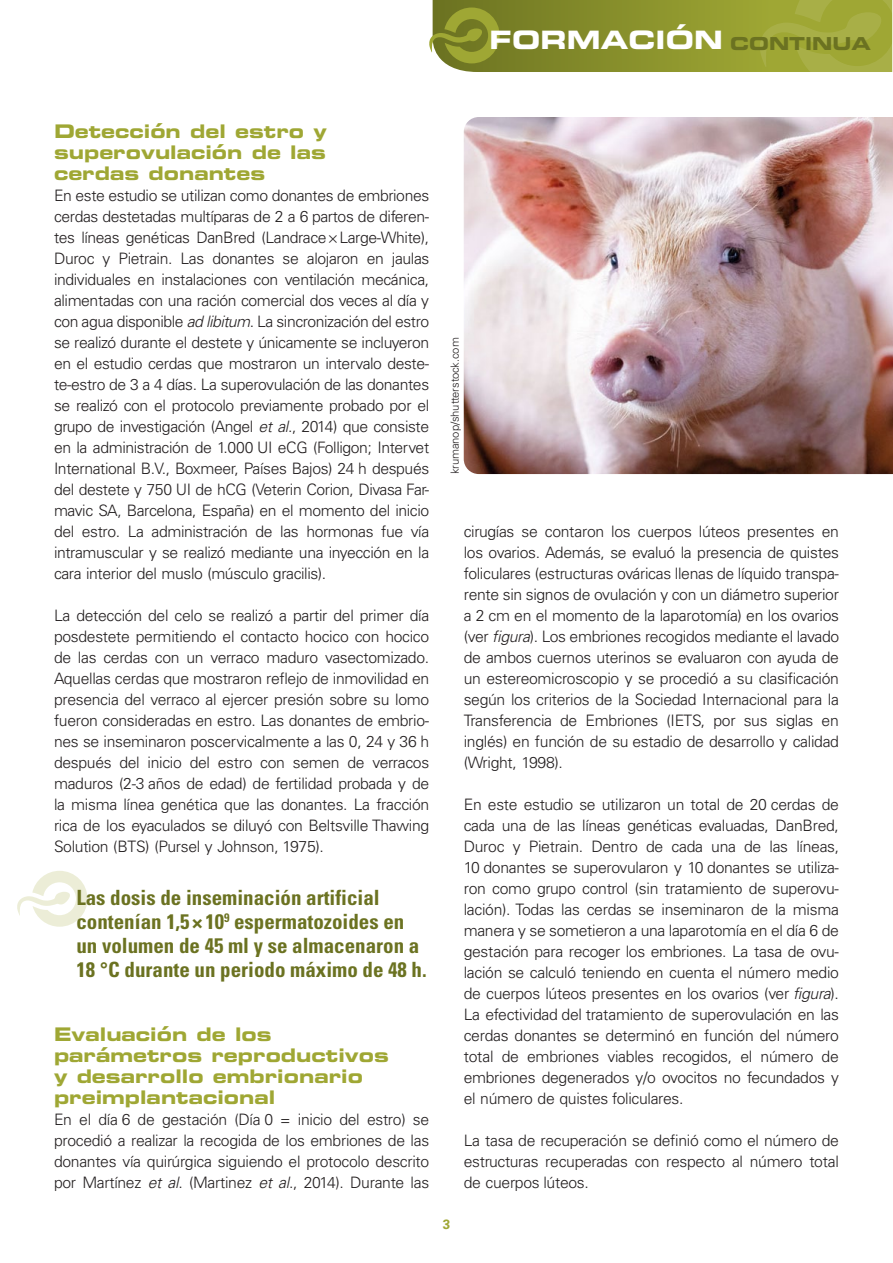
<style>
.page{position:relative;width:893px;height:1263px;background:#fff}
.page>*{position:absolute;margin:0;border:0;box-sizing:border-box;transform-origin:0 0}
.t1{font:25.35px "Eurostile LT Std Bold Ex 2";letter-spacing:.005em;color:#fff}
.MSD_Destacado{font:700 condensed 21px/24px "Univers LT Std";color:#6b7221}
.MSD_Apartado_1{font:18.75px/21px "Eurostile LT Std Bold Ex 2";color:#9fa734;text-align:justify}
.MSD_Texto_normal{font:300 15.75px/21px "Univers LT Std";letter-spacing:-.02em;color:#231f20;text-align:justify}
.t2{font:700 13.5px "Univers LT Std";color:#9fa734}
.MSD_Fuente_foto{font:300 11.25px "Univers LT Std";letter-spacing:-.01em;color:#231f20}
.s1{font-size:17.85px;color:#6b7221}
.s2{font-style:italic}
</style>
<div class="page">
<img style="left:464px;top:117px;width:429px;height:357px">
<svg style="left:429px;top:0;width:464px;height:72px;background:#919934"></svg>
<svg style="left:17px;top:871px;width:71px;height:56px"></svg>
<h1 class="t1" style="left:489px;top:22px;width:383px">FORMACIÓN <span class="s1">CONTINUA</span></h1>
<p class="MSD_Apartado_1" style="left:54px;top:120px;width:274px">Detección del estro y superovulación de las cerdas donantes</p>
<p class="MSD_Texto_normal" style="left:54px;top:185px;width:377px">En este estudio se utilizan como donantes de embriones cerdas destetadas multíparas de 2 a 6 partos de diferen&shy;tes líneas genéticas DanBred (Landrace×Large-White), Duroc y Pietrain. Las donantes se alojaron en jaulas individuales en instalaciones con ventilación mecánica, alimentadas con una ración comercial dos veces al día y con agua disponible <span class="s2">ad libitum</span>. La sincronización del estro se realizó durante el destete y únicamente se incluyeron en el estudio cerdas que mostraron un intervalo deste&shy;te-estro de 3 a 4 días. La superovulación de las donantes se realizó con el protocolo previamente probado por el grupo de investigación (Angel <span class="s2">et al</span>., 2014) que consiste en la administración de 1.000 UI eCG (Folligon; Intervet International B.V., Boxmeer, Países Bajos) 24 h después del destete y 750 UI de hCG (Veterin Corion, Divasa Far&shy;mavic SA, Barcelona, España) en el momento del inicio del estro. La administración de las hormonas fue vía intramuscular y se realizó mediante una inyección en la cara interior del muslo (músculo gracilis).</p>
<p class="MSD_Texto_normal" style="left:54px;top:605px;width:377px">La detección del celo se realizó a partir del primer día posdestete permitiendo el contacto hocico con hocico de las cerdas con un verraco maduro vasectomizado.<br>Aquellas cerdas que mostraron reflejo de inmovilidad en presencia del verraco al ejercer presión sobre su lomo fueron consideradas en estro. Las donantes de embrio&shy;nes se inseminaron poscervicalmente a las 0, 24 y 36 h después del inicio del estro con semen de verracos maduros (2-3 años de edad) de fertilidad probada y de la misma línea genética que las donantes. La fracción rica de los eyaculados se diluyó con Beltsville Thawing Solution (BTS) (Pursel y Johnson, 1975).</p>
<p class="MSD_Destacado" style="left:76px;top:886px;width:352px">Las dosis de inseminación artificial contenían 1,5 × 10<sup>9</sup> espermatozoides en un volumen de 45 ml y se almacenaron a 18 °C durante un periodo máximo de 48 h.</p>
<p class="MSD_Apartado_1" style="left:54px;top:1023px;width:336px;text-align:left">Evaluación de los parámetros reproductivos y desarrollo embrionario preimplantacional</p>
<p class="MSD_Texto_normal" style="left:54px;top:1109px;width:377px">En el día 6 de gestación (Día 0 = inicio del estro) se procedió a realizar la recogida de los embriones de las donantes vía quirúrgica siguiendo el protocolo descrito por Martínez <span class="s2">et al</span>. (Martinez <span class="s2">et al</span>., 2014). Durante las</p>
<p class="MSD_Fuente_foto" style="left:448px;top:474px;width:138px;rotate:-90deg">krumanop/shutterstock.com</p>
<p class="t2" style="left:443px;top:1217px;width:9px">3</p>
<p class="MSD_Texto_normal" style="left:464px;top:521px;width:377px">cirugías se contaron los cuerpos lúteos presentes en los ovarios. Además, se evaluó la presencia de quistes foliculares (estructuras ováricas llenas de líquido transpa&shy;rente sin signos de ovulación y con un diámetro superior a 2 cm en el momento de la laparotomía) en los ovarios (ver <span class="s2">figura</span>). Los embriones recogidos mediante el lavado de ambos cuernos uterinos se evaluaron con ayuda de un estereomicroscopio y se procedió a su clasificación según los criterios de la Sociedad Internacional para la Transferencia de Embriones (IETS, por sus siglas en inglés) en función de su estadio de desarrollo y calidad (Wright, 1998).</p>
<p class="MSD_Texto_normal" style="left:464px;top:794px;width:377px">En este estudio se utilizaron un total de 20 cerdas de cada una de las líneas genéticas evaluadas, DanBred, Duroc y Pietrain. Dentro de cada una de las líneas, 10 donantes se superovularon y 10 donantes se utiliza&shy;ron como grupo control (sin tratamiento de superovu&shy;lación). Todas las cerdas se inseminaron de la misma manera y se sometieron a una laparotomía en el día 6 de gestación para recoger los embriones. La tasa de ovu&shy;lación se calculó teniendo en cuenta el número medio de cuerpos lúteos presentes en los ovarios (ver <span class="s2">figura</span>).<br>La efectividad del tratamiento de superovulación en las cerdas donantes se determinó en función del número total de embriones viables recogidos, el número de embriones degenerados y/o ovocitos no fecundados y el número de quistes foliculares.</p>
<p class="MSD_Texto_normal" style="left:464px;top:1130px;width:377px">La tasa de recuperación se definió como el número de estructuras recuperadas con respecto al número total de cuerpos lúteos.</p>
</div>
